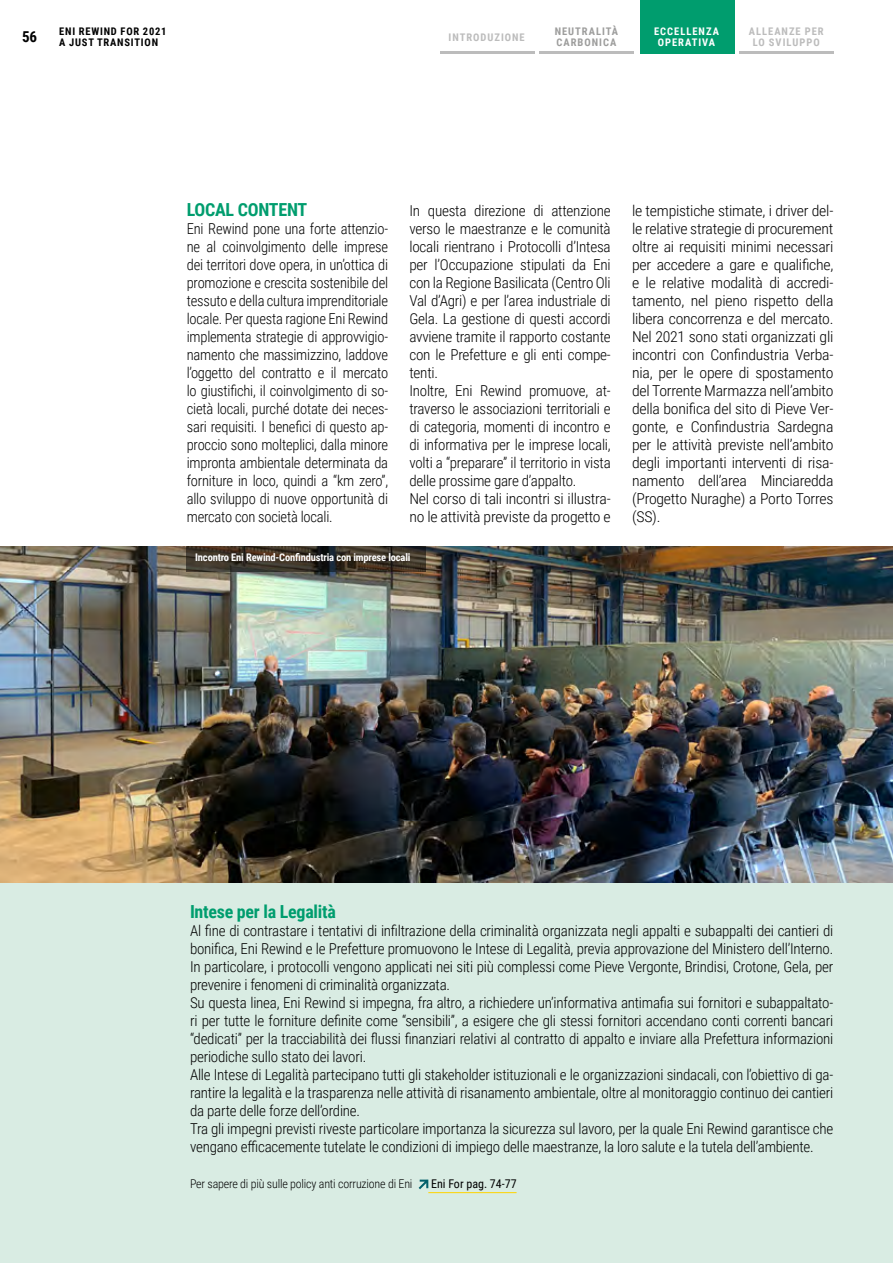
<style>
.page{position:relative;width:893px;height:1263px;background:#fff}
.page>*{position:absolute;margin:0;border:0;box-sizing:border-box;transform-origin:0 0}
.corpo_testo{font:700 18px "Roboto Condensed";letter-spacing:-.015em;color:#009d6e}
.corpo_testo-2{font:300 15px/18px "Roboto Condensed";letter-spacing:-.015em;color:#000;text-align:justify}
.corpo_testo-3{font:300 15px/18px "Roboto Condensed";letter-spacing:-.015em;color:#000;scale:1.05 1}
.t1{font:700 15px "Roboto Condensed";color:#000}
.t2{font:300 12px "Roboto Condensed";letter-spacing:-.015em;color:#000}
.corpo_testo-4{font:700 10.5px "Roboto Condensed";letter-spacing:-.015em;color:#fff}
.t3{font:700 10.5px/10.5px "Roboto Condensed";letter-spacing:.095em;color:#bcbcbc;text-align:center}
.t4{font:700 10.5px/10.5px "Roboto Condensed";letter-spacing:.075em;color:#000}
.corpo_testo-5{font:700 10.5px/10.5px "Roboto Condensed";letter-spacing:.095em;color:#fff;text-align:center}
.t5{font:700 10.5px/10.5px "Roboto Condensed";letter-spacing:.095em;color:#9d9d9c}
.s1{font-weight:400}
</style>
<div class="page">
<div style="left:640px;top:0;width:94px;height:54px;background:#009d6e"></div>
<hr style="left:739px;top:51px;width:94px;height:3px;background:#bcbcbc">
<hr style="left:539px;top:51px;width:95px;height:3px;background:#bcbcbc">
<hr style="left:441px;top:51px;width:94px;height:3px;background:#bcbcbc">
<div style="left:0;top:882px;width:893px;height:381px;background:#d9ece3"></div>
<img style="left:0;top:546px;width:893px;height:336px">
<hr style="left:428px;top:1192px;width:89px;height:1px;background:#ffd400">
<svg style="left:419px;top:1179px;width:9px;height:10px"></svg>
<svg style="left:187px;top:546px;width:239px;height:26px;background:#3a3126"></svg>
<p class="t5" style="left:555px;top:26px;width:65px">NEUTRALITÀ<br>CARBONICA</p>
<p class="t4" style="left:59px;top:26px;width:109px">ENI REWIND FOR 2021<br>A JUST TRANSITION</p>
<p class="corpo_testo-5" style="left:654px;top:26px;width:66px">ECCELLENZA<br>OPERATIVA</p>
<p class="t3" style="left:749px;top:26px;width:76px">ALLEANZE PER<br>LO SVILUPPO</p>
<p class="t1" style="left:22px;top:26px;width:17px">56</p>
<p class="t3" style="left:449px;top:31px;width:78px">INTRODUZIONE</p>
<p class="corpo_testo" style="left:187px;top:197px;width:122px">LOCAL CONTENT</p>
<p class="corpo_testo-2" style="left:187px;top:219px;width:203px">Eni Rewind pone una forte attenzio&shy;ne al coinvolgimento delle imprese dei territori dove opera, in un’ottica di promozione e crescita sostenibile del tessuto e della cultura imprenditoriale locale. Per questa ragione Eni Rewind implementa strategie di approvvigio&shy;namento che massimizzino, laddove l’oggetto del contratto e il mercato lo giustifichi, il coinvolgimento di so&shy;cietà locali, purché dotate dei neces&shy;sari requisiti. I benefici di questo ap&shy;proccio sono molteplici, dalla minore impronta ambientale determinata da forniture in loco, quindi a “km zero”, allo sviluppo di nuove opportunità di mercato con società locali.</p>
<p class="corpo_testo-2" style="left:409px;top:201px;width:203px">In questa direzione di attenzione verso le maestranze e le comunità locali rientrano i Protocolli d’Intesa per l’Occupazione stipulati da Eni con la Regione Basilicata (Centro Oli Val d’Agri) e per l’area industriale di Gela. La gestione di questi accordi avviene tramite il rapporto costante con le Prefetture e gli enti compe&shy;tenti.</p>
<p class="corpo_testo-2" style="left:409px;top:381px;width:203px">Inoltre, Eni Rewind promuove, at&shy;traverso le associazioni territoriali e di categoria, momenti di incontro e di informativa per le imprese locali, volti a “preparare” il territorio in vista delle prossime gare d’appalto.</p>
<p class="corpo_testo-3" style="left:409px;top:489px;width:193px">Nel corso di tali incontri si illustra&shy;no le attività previste da progetto e</p>
<p class="corpo_testo-4" style="left:195px;top:550px;width:217px">Incontro Eni Rewind-Confindustria con imprese locali</p>
<p class="corpo_testo-3" style="left:632px;top:201px;width:193px;text-align:justify">le tempistiche stimate, i driver del&shy;le relative strategie di procurement oltre ai requisiti minimi necessari per accedere a gare e qualifiche, e le relative modalità di accredi&shy;tamento, nel pieno rispetto della libera concorrenza e del mercato.<br>Nel 2021 sono stati organizzati gli incontri con Confindustria Verba&shy;nia, per le opere di spostamento del Torrente Marmazza nell’ambito della bonifica del sito di Pieve Ver&shy;gonte, e Confindustria Sardegna per le attività previste nell’ambito degli importanti interventi di risa&shy;namento dell’area Minciaredda (Progetto Nuraghe) a Porto Torres (SS).</p>
<p class="corpo_testo" style="left:190px;top:899px;width:147px">Intese per la Legalità</p>
<p class="corpo_testo-2" style="left:190px;top:921px;width:645px">Al fine di contrastare i tentativi di infiltrazione della criminalità organizzata negli appalti e subappalti dei cantieri di bonifica, Eni Rewind e le Prefetture promuovono le Intese di Legalità, previa approvazione del Ministero dell’Interno.<br>In particolare, i protocolli vengono applicati nei siti più complessi come Pieve Vergonte, Brindisi, Crotone, Gela, per prevenire i fenomeni di criminalità organizzata.</p>
<p class="corpo_testo-2" style="left:190px;top:993px;width:645px">Su questa linea, Eni Rewind si impegna, fra altro, a richiedere un’informativa antimafia sui fornitori e subappaltato&shy;ri per tutte le forniture definite come “sensibili”, a esigere che gli stessi fornitori accendano conti correnti bancari “dedicati” per la tracciabilità dei flussi finanziari relativi al contratto di appalto e inviare alla Prefettura informazioni periodiche sullo stato dei lavori.</p>
<p class="corpo_testo-2" style="left:190px;top:1065px;width:645px">Alle Intese di Legalità partecipano tutti gli stakeholder istituzionali e le organizzazioni sindacali, con l’obiettivo di ga&shy;rantire la legalità e la trasparenza nelle attività di risanamento ambientale, oltre al monitoraggio continuo dei cantieri da parte delle forze dell’ordine.</p>
<p class="corpo_testo-2" style="left:190px;top:1119px;width:645px">Tra gli impegni previsti riveste particolare importanza la sicurezza sul lavoro, per la quale Eni Rewind garantisce che vengano efficacemente tutelate le condizioni di impiego delle maestranze, la loro salute e la tutela dell’ambiente.</p>
<p class="t2" style="left:190px;top:1175px;width:328px">Per sapere di più sulle policy anti corruzione di Eni <span class="s1">Eni For pag. 74-77</span></p>
</div>
